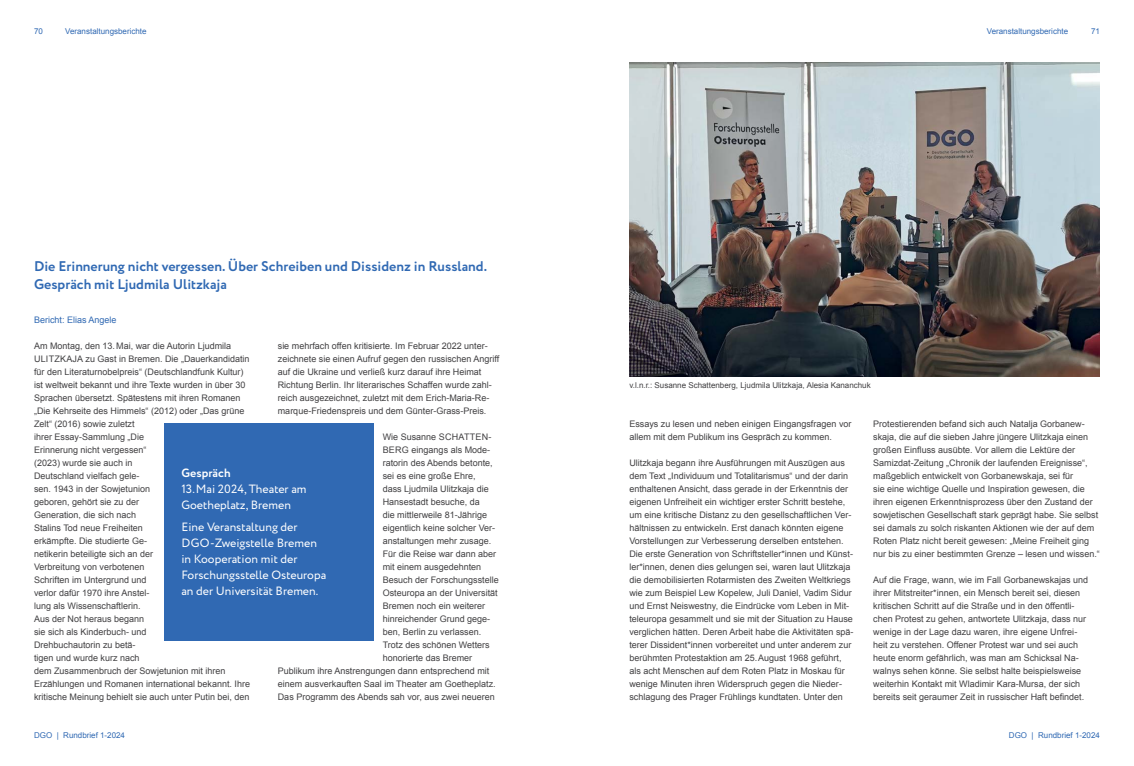
<style>
.page{position:relative;width:1134px;height:766px;background:#fff}
.page>*{position:absolute;margin:0;border:0;box-sizing:border-box;transform-origin:0 0}
.t1{font:700 14px/18px "Circe";color:#3069b3}
.t2{font:12px/16px "Circe";color:#fff}
.t3{font:700 12px "Circe";color:#fff}
.t4{font:9px/13px "Arial";color:#414042}
.t5{font:9px "Arial";color:#3069b3}
.t6{font:8px "Arial";color:#3069b3}
.t7{font:8px "Arial";color:#414042}
</style>
<div class="page">
<img style="left:629px;top:62px;width:471px;height:314px">
<div style="left:164px;top:422px;width:210px;height:218px;background:#3069b3"></div>
<p class="t6" style="left:34px;top:26px;width:10px">70</p>
<p class="t6" style="left:65px;top:26px;width:83px">Veranstaltungsberichte</p>
<p class="t6" style="left:987px;top:26px;width:83px">Veranstaltungsberichte</p>
<p class="t6" style="left:1091px;top:26px;width:10px">71</p>
<h1 class="t1" style="left:34px;top:257px;width:454px">Die Erinnerung nicht vergessen. Über Schreiben und Dissidenz in Russland.<br>Gespräch mit Ljudmila Ulitzkaja</h1>
<p class="t5" style="left:34px;top:313px;width:84px">Bericht: Elias Angele</p>
<p class="t4" style="left:34px;top:339px;width:218px">Am Montag, den 13.Mai, war die Autorin Ljudmila ULITZKAJA zu Gast in Bremen. Die „Dauerkandidatin für den Literaturnobelpreis“ (Deutschlandfunk Kultur) ist weltweit bekannt und ihre Texte wurden in über 30<br>Sprachen übersetzt. Spätestens mit ihren Romanen „Die Kehrseite des Himmels“ (2012) oder „Das grüne Zelt“ (2016) sowie zuletzt<br>ihrer Essay-Sammlung „Die<br>Erinnerung nicht vergessen“<br>(2023) wurde sie auch in<br>Deutschland vielfach gele-<br>sen. 1943 in der Sowjetunion<br>geboren, gehört sie zu der<br>Generation, die sich nach<br>Stalins Tod neue Freiheiten<br>erkämpfte. Die studierte Ge-<br>netikerin beteiligte sich an der<br>Verbreitung von verbotenen<br>Schriften im Untergrund und<br>verlor dafür 1970 ihre Anstel-<br>lung als Wissenschaftlerin.<br>Aus der Not heraus begann<br>sie sich als Kinderbuch- und<br>Drehbuchautorin zu betä-<br>tigen und wurde kurz nach<br>dem Zusammenbruch der Sowjetunion mit ihren Erzählungen und Romanen international bekannt. Ihre kritische Meinung behielt sie auch unter Putin bei, den</p>
<p class="t4" style="left:278px;top:339px;width:223px">sie mehrfach offen kritisierte. Im Februar 2022 unter&shy;zeichnete sie einen Aufruf gegen den russischen Angriff auf die Ukraine und verließ kurz darauf ihre Heimat Richtung Berlin. Ihr literarisches Schaffen wurde zahl&shy;reich ausgezeichnet, zuletzt mit dem Erich-Maria-Re&shy;marque-Friedenspreis und dem Günter-Grass-Preis.</p>
<p class="t4" style="left:383px;top:430px;width:110px">Wie Susanne SCHATTEN-</p>
<p class="t4" style="left:383px;top:443px;width:109px">BERG eingangs als Mode-</p>
<p class="t4" style="left:383px;top:456px;width:112px">ratorin des Abends betonte,</p>
<p class="t4" style="left:383px;top:469px;width:95px">sei es eine große Ehre,</p>
<p class="t4" style="left:383px;top:482px;width:108px">dass Ljudmila Ulitzkaja die</p>
<p class="t4" style="left:383px;top:495px;width:99px">Hansestadt besuche, da</p>
<p class="t4" style="left:383px;top:508px;width:106px">die mittlerweile 81-Jährige</p>
<p class="t4" style="left:383px;top:521px;width:114px">eigentlich keine solcher Ver-</p>
<p class="t4" style="left:383px;top:534px;width:110px">anstaltungen mehr zusage.</p>
<p class="t4" style="left:383px;top:547px;width:115px">Für die Reise war dann aber</p>
<p class="t4" style="left:383px;top:560px;width:100px">mit einem ausgedehnten</p>
<p class="t4" style="left:383px;top:573px;width:118px">Besuch der Forschungsstelle</p>
<p class="t4" style="left:383px;top:586px;width:117px">Osteuropa an der Universität</p>
<p class="t4" style="left:383px;top:599px;width:104px">Bremen noch ein weiterer</p>
<p class="t4" style="left:383px;top:612px;width:109px">hinreichender Grund gege-</p>
<p class="t4" style="left:383px;top:625px;width:100px">ben, Berlin zu verlassen.</p>
<p class="t4" style="left:383px;top:638px;width:109px">Trotz des schönen Wetters</p>
<p class="t4" style="left:383px;top:651px;width:91px">honorierte das Bremer</p>
<p class="t4" style="left:278px;top:664px;width:213px">Publikum ihre Anstrengungen dann entsprechend mit</p>
<p class="t4" style="left:278px;top:677px;width:219px">einem ausverkauften Saal im Theater am Goetheplatz.</p>
<p class="t4" style="left:278px;top:690px;width:219px">Das Programm des Abends sah vor, aus zwei neueren</p>
<h2 class="t3" style="left:181px;top:465px;width:51px">Gespräch</h2>
<h2 class="t2" style="left:181px;top:481px;width:127px">13.Mai 2024, Theater am<br>Goetheplatz, Bremen</h2>
<h2 class="t2" style="left:181px;top:519px;width:146px">Eine Veranstaltung der<br>DGO-Zweigstelle Bremen in Kooperation mit der<br>Forschungsstelle Osteuropa an der Universität Bremen.</h2>
<p class="t6" style="left:34px;top:729px;width:93px">DGO | Rundbrief 1-2024</p>
<p class="t7" style="left:629px;top:379px;width:243px">v.l.n.r.: Susanne Schattenberg, Ljudmila Ulitzkaja, Alesia Kananchuk</p>
<p class="t4" style="left:629px;top:417px;width:224px">Essays zu lesen und neben einigen Eingangsfragen vor allem mit dem Publikum ins Gespräch zu kommen.</p>
<p class="t4" style="left:629px;top:456px;width:226px">Ulitzkaja begann ihre Ausführungen mit Auszügen aus dem Text „Individuum und Totalitarismus“ und der darin enthaltenen Ansicht, dass gerade in der Erkenntnis der eigenen Unfreiheit ein wichtiger erster Schritt bestehe, um eine kritische Distanz zu den gesellschaftlichen Ver&shy;hältnissen zu entwickeln. Erst danach könnten eigene Vorstellungen zur Verbesserung derselben entstehen.<br>Die erste Generation von Schriftsteller*innen und Künst&shy;ler*innen, denen dies gelungen sei, waren laut Ulitzkaja die demobilisierten Rotarmisten des Zweiten Weltkriegs wie zum Beispiel Lew Kopelew, Juli Daniel, Vadim Sidur und Ernst Neiswestny, die Eindrücke vom Leben in Mit&shy;teleuropa gesammelt und sie mit der Situation zu Hause verglichen hätten. Deren Arbeit habe die Aktivitäten spä&shy;terer Dissident*innen vorbereitet und unter anderem zur berühmten Protestaktion am 25.August 1968 geführt, als acht Menschen auf dem Roten Platz in Moskau für wenige Minuten ihren Widerspruch gegen die Nieder&shy;schlagung des Prager Frühlings kundtaten. Unter den</p>
<p class="t4" style="left:873px;top:417px;width:228px">Protestierenden befand sich auch Natalja Gorbanew&shy;skaja, die auf die sieben Jahre jüngere Ulitzkaja einen großen Einfluss ausübte. Vor allem die Lektüre der Samizdat-Zeitung „Chronik der laufenden Ereignisse“, maßgeblich entwickelt von Gorbanewskaja, sei für<br>sie eine wichtige Quelle und Inspiration gewesen, die ihren eigenen Erkenntnisprozess über den Zustand der sowjetischen Gesellschaft stark geprägt habe. Sie selbst sei damals zu solch riskanten Aktionen wie der auf dem Roten Platz nicht bereit gewesen: „Meine Freiheit ging nur bis zu einer bestimmten Grenze – lesen und wissen.“</p>
<p class="t4" style="left:873px;top:573px;width:217px">Auf die Frage, wann, wie im Fall Gorbanewskajas und ihrer Mitstreiter*innen, ein Mensch bereit sei, diesen kritischen Schritt auf die Straße und in den öffentli&shy;chen Protest zu gehen, antwortete Ulitzkaja, dass nur wenige in der Lage dazu waren, ihre eigene Unfrei&shy;heit zu verstehen. Offener Protest war und sei auch heute enorm gefährlich, was man am Schicksal Na&shy;walnys sehen könne. Sie selbst halte beispielsweise weiterhin Kontakt mit Wladimir Kara-Mursa, der sich bereits seit geraumer Zeit in russischer Haft befindet.</p>
<p class="t6" style="left:1009px;top:729px;width:93px">DGO | Rundbrief 1-2024</p>
</div>
